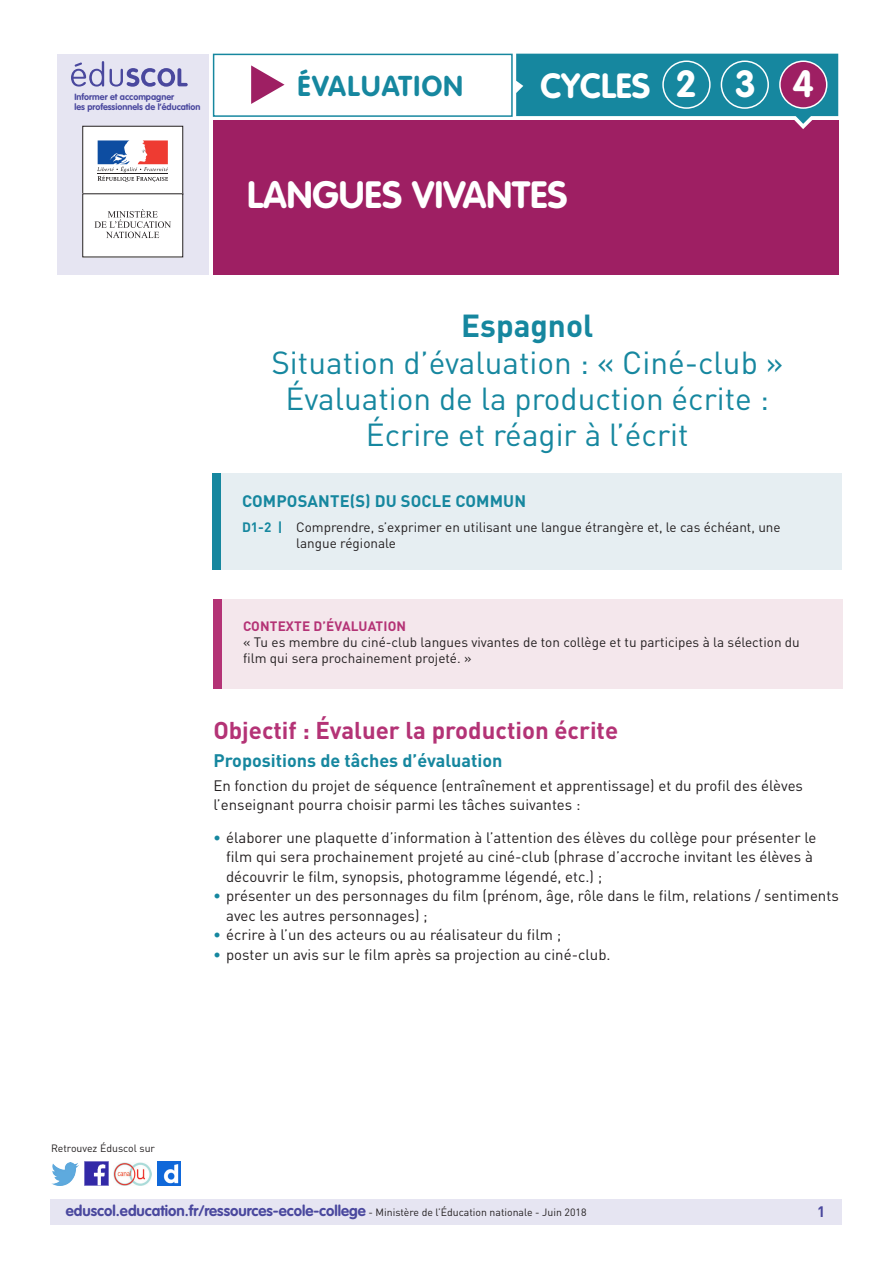
<style>
.page{position:relative;width:893px;height:1263px;background:#fff}
.page>*{position:absolute;margin:0;border:0;box-sizing:border-box;transform-origin:0 0}
.t1{font:700 37.5px "VAG Rounded Std";color:#fff}
.t2{font:700 37.2px "VAG Rounded Std";color:#fff}
.t3{font:700 34.5px "VAG Rounded Std";color:#fff}
.t4{font:31.5px/36px "DIN Pro";color:#16879f;text-align:center}
.t5{font:700 31.5px "DIN Pro";color:#16879f}
.t6{font:700 28.35px "VAG Rounded Std";letter-spacing:.05em;color:#16879f}
._03_Titre_de_niveau{font:700 24px "DIN Pro";color:#b43376}
._04_Titre_de_niveau{font:700 18px "DIN Pro";color:#16879f}
.t7{font:700 16.5px "DIN Pro";letter-spacing:.01em;color:#16879f}
._06_Texte_courant{font:15px/19.5px "DIN Pro";color:#231f20}
.t8{font:700 15px "VAG Rounded Std";color:#4a489e}
.t9{font:700 15px "DIN Pro";color:#4a489e}
._01_Texte_info_conte{font:13.5px/16.2px "DIN Pro";color:#231f20}
._03_Titre_info_conte{font:700 13.5px "DIN Pro";letter-spacing:.01em;color:#b43376}
.t10{font:10.5px "DIN Pro";color:#231f20}
.t11{font:700 9px/10.8px "VAG Rounded Std";color:#4a489e}
.s1{font-weight:700;color:#16879f}
.s2{font-family:"DIN Pro";font-weight:400;font-size:10.5px;color:#231f20}
</style>
<div class="page">
<div style="left:50px;top:1199px;width:791px;height:26px;background:#e6e5f2"></div>
<img style="left:85px;top:1162px;width:23px;height:23px">
<img style="left:51px;top:1163px;width:28px;height:22px">
<img style="left:158px;top:1162px;width:22px;height:23px">
<div style="left:213px;top:54px;width:300px;height:63px;background:#fff;border:1px solid #16879f"></div>
<div style="left:213px;top:120px;width:625px;height:154px;background:#9e1f63"></div>
<div style="left:57px;top:54px;width:152px;height:220px;background:#e6e5f2"></div>
<svg style="left:71px;top:61px;width:117px;height:26px"></svg>
<svg style="left:516px;top:54px;width:322px;height:75px"></svg>
<div style="left:662px;top:60px;width:49px;height:49px;border:1px solid #fff;border-radius:50%"></div>
<div style="left:721px;top:60px;width:48px;height:49px;border:1px solid #fff;border-radius:50%"></div>
<div style="left:780px;top:61px;width:47px;height:47px;background:#9e1f63;border-radius:50%"></div>
<div style="left:779px;top:60px;width:48px;height:49px;border:1px solid #fff;border-radius:50%"></div>
<svg style="left:251px;top:65px;width:34px;height:39px"></svg>
<div style="left:212px;top:473px;width:630px;height:96px;background:#e6eef2"></div>
<div style="left:212px;top:473px;width:9px;height:97px;background:#16879f"></div>
<img style="left:114px;top:1163px;width:38px;height:22px">
<div style="left:83px;top:126px;width:100px;height:68px;background:#fff"></div>
<div style="left:82px;top:126px;width:101px;height:69px;border:1px solid #231f20"></div>
<svg style="left:97px;top:140px;width:71px;height:42px"></svg>
<hr style="left:98px;top:173px;width:70px;height:1px;background:#231f20">
<div style="left:83px;top:194px;width:100px;height:63px;background:#fff"></div>
<div style="left:82px;top:193px;width:101px;height:64px;border:1px solid #231f20"></div>
<svg style="left:94px;top:209px;width:77px;height:29px"></svg>
<div style="left:213px;top:599px;width:630px;height:90px;background:#f4e7ec"></div>
<div style="left:213px;top:599px;width:9px;height:90px;background:#b43376"></div>
<p class="t11" style="left:74px;top:91px;width:128px">Informer et accompagner<br>les professionnels de l’éducation</p>
<h3 class="t6" style="left:298px;top:69px;width:167px">ÉVALUATION</h3>
<h3 class="t3" style="left:540px;top:65px;width:111px">CYCLES</h3>
<h2 class="t2" style="left:675px;top:63px;width:140px">234</h2>
<h1 class="t1" style="left:247px;top:173px;width:322px">LANGUES VIVANTES</h1>
<h3 class="t5" style="left:461px;top:305px;width:134px">Espagnol</h3>
<h3 class="t4" style="left:271px;top:343px;width:513px">Situation d’évaluation : « Ciné-club »<br>Évaluation de la production écrite :<br>Écrire et réagir à l’écrit</h3>
<p class="t7" style="left:242px;top:490px;width:286px">COMPOSANTE(S) DU SOCLE COMMUN</p>
<p class="_01_Texte_info_conte" style="left:296px;top:519px;width:486px;text-indent:-54px"><span class="s1">D1-2 |</span> Comprendre, s’exprimer en utilisant une langue étrangère et, le cas échéant, une langue régionale</p>
<p class="_03_Titre_info_conte" style="left:243px;top:617px;width:164px">CONTEXTE D’ÉVALUATION</p>
<p class="_01_Texte_info_conte" style="left:243px;top:634px;width:558px">« Tu es membre du ciné-club langues vivantes de ton collège et tu participes à la sélection du film qui sera prochainement projeté. »</p>
<p class="_03_Titre_de_niveau" style="left:213px;top:714px;width:406px">Objectif : Évaluer la production écrite</p>
<p class="_04_Titre_de_niveau" style="left:213px;top:749px;width:291px">Propositions de tâches d’évaluation</p>
<p class="_06_Texte_courant" style="left:213px;top:775px;width:591px">En fonction du projet de séquence (entraînement et apprentissage) et du profil des élèves l’enseignant pourra choisir parmi les tâches suivantes :</p>
<p class="_06_Texte_courant" style="left:226px;top:827px;width:592px;text-indent:-13px"><span class="s1">•</span> élaborer une plaquette d’information à l’attention des élèves du collège pour présenter le film qui sera prochainement projeté au ciné-club (phrase d’accroche invitant les élèves à découvrir le film, synopsis, photogramme légendé, etc.) ;</p>
<p class="_06_Texte_courant" style="left:226px;top:886px;width:614px;text-indent:-13px"><span class="s1">•</span> présenter un des personnages du film (prénom, âge, rôle dans le film, relations / sentiments avec les autres personnages) ;</p>
<p class="_06_Texte_courant" style="left:213px;top:925px;width:349px"><span class="s1">•</span> écrire à l’un des acteurs ou au réalisateur du film ;</p>
<p class="_06_Texte_courant" style="left:213px;top:944px;width:399px"><span class="s1">•</span> poster un avis sur le film après sa projection au ciné-club.</p>
<p class="t10" style="left:51px;top:1141px;width:106px">Retrouvez Éduscol sur</p>
<p class="t8" style="left:66px;top:1202px;width:522px">eduscol.education.fr/ressources-ecole-college <span class="s2">- Ministère de l’Éducation nationale - Juin 2018</span></p>
<p class="t9" style="left:817px;top:1201px;width:10px">1</p>
</div>
